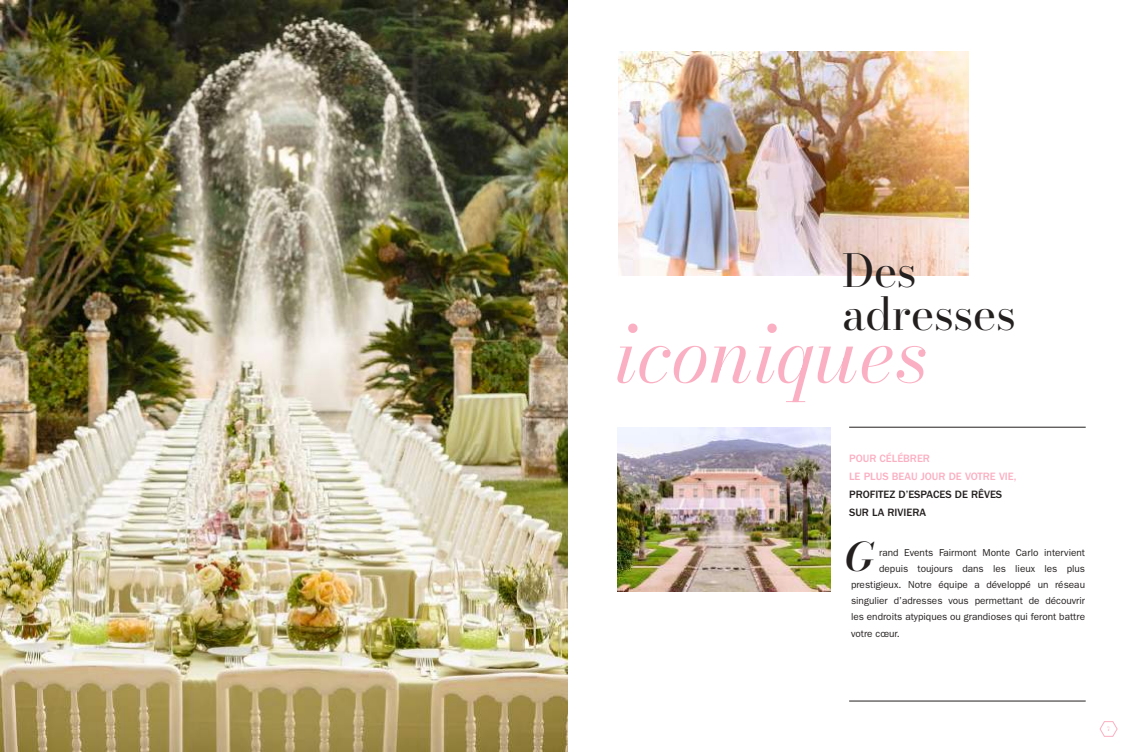
<style>
.page{position:relative;width:1134px;height:752px;background:#fff}
.page>*{position:absolute;margin:0;border:0;box-sizing:border-box;transform-origin:0 0}
.t1{font:italic 78.1px "Bodoni Moda 18 pt";color:#fbafc2}
.t2{font:45px/43px "Bodoni Moda 18 pt";letter-spacing:-.01em;color:#241f1f}
.t3{font:italic 600 39.2px "Bodoni Moda 18 pt";color:#241f1f}
.t4{font:500 11px/18px "ITC Franklin Gothic Std";color:#fbafc2}
.t5{font:500 11px/18px "ITC Franklin Gothic Std";color:#241f1f}
.t6{font:10px "ITC Franklin Gothic Std";color:#241f1f}
.t7{font:7px "Modern";color:#fbafc2}
</style>
<div class="page">
<svg style="left:1100px;top:721px;width:17px;height:15px"></svg>
<img style="left:0;top:0;width:567px;height:751px">
<img style="left:618px;top:51px;width:350px;height:224px">
<img style="left:618px;top:427px;width:213px;height:164px">
<hr style="left:849px;top:427px;width:237px;height:1px;background:#241f1f">
<hr style="left:849px;top:700px;width:237px;height:1px;background:#241f1f">
<h2 class="t2" style="left:842px;top:249px;width:175px">Des adresses</h2>
<h1 class="t1" style="left:615px;top:300px;width:314px">iconiques</h1>
<p class="t4" style="left:849px;top:449px;width:169px">POUR CÉLÉBRER<br>LE PLUS BEAU JOUR DE VOTRE VIE,</p>
<p class="t5" style="left:849px;top:485px;width:155px">PROFITEZ D’ESPACES DE RÊVES<br>SUR LA RIVIERA</p>
<p class="t6" style="left:879px;top:547px;width:207px">rand Events Fairmont Monte Carlo intervient</p>
<p class="t6" style="left:879px;top:563px;width:207px">depuis toujours dans les lieux les plus</p>
<p class="t6" style="left:851px;top:579px;width:236px">prestigieux. Notre équipe a développé un réseau</p>
<p class="t6" style="left:851px;top:595px;width:236px">singulier d’adresses vous permettant de découvrir</p>
<p class="t6" style="left:851px;top:611px;width:236px">les endroits atypiques ou grandioses qui feront battre</p>
<p class="t6" style="left:851px;top:627px;width:50px">votre cœur.</p>
<h3 class="t3" style="left:844px;top:530px;width:31px">G</h3>
<p class="t7" style="left:1107px;top:724px;width:5px">7</p>
</div>
